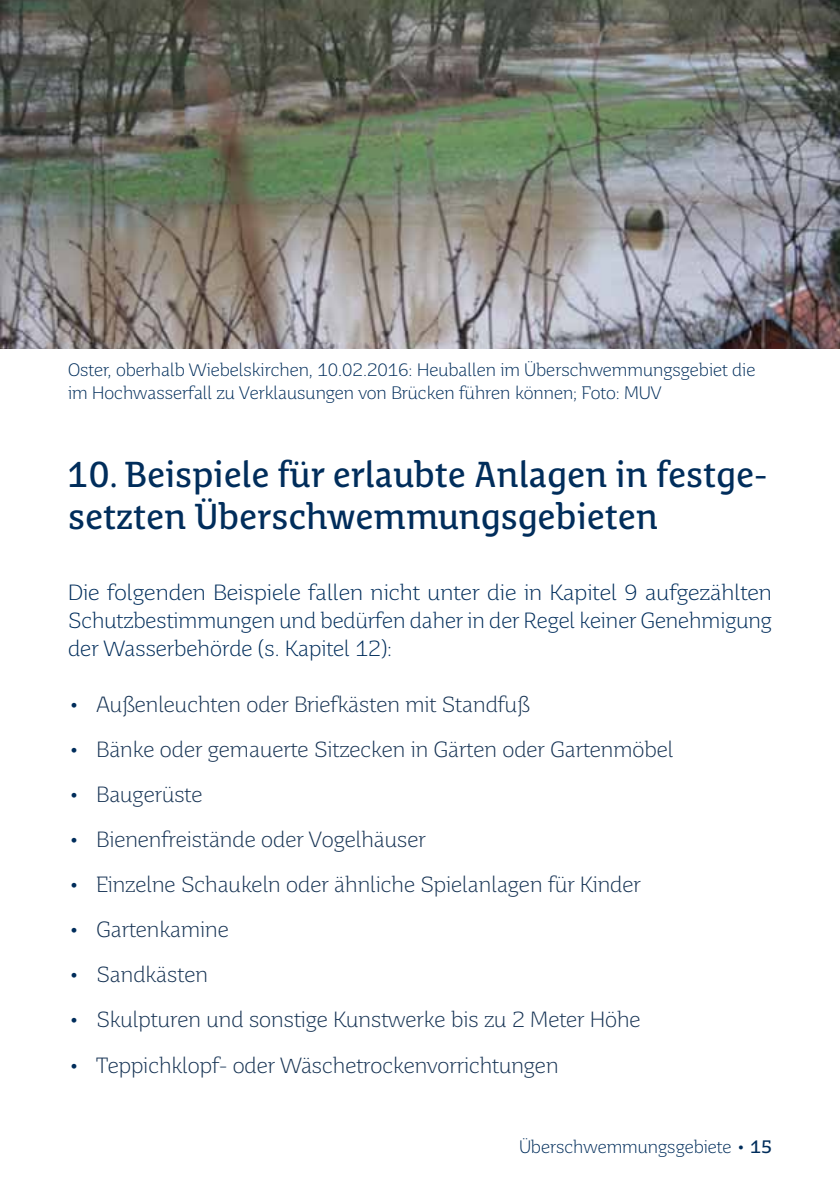
<style>
.page{position:relative;width:840px;height:1191px;background:#fff}
.page>*{position:absolute;margin:0;border:0;box-sizing:border-box;transform-origin:0 0}
.t1{font:36px/42px "Saar Pro Headline";color:#002d5b}
.t2{font:300 22px "Saar Pro";color:#153253}
.t3{font:300 22px/28px "Saar Pro";color:#002d5b;text-align:justify;scale:1.04 1}
.t4{font:300 18px/23px "Saar Pro";color:#002d5b}
.s1{font-weight:400;color:#002d5b}
.s2{font-weight:400}
</style>
<div class="page">
<img style="left:0;top:0;width:839px;height:348px">
<p class="t4" style="left:68px;top:358px;width:688px">Oster, oberhalb Wiebelskirchen, 10.02.2016: Heuballen im Überschwemmungsgebiet die im Hochwasserfall zu Verklausungen von Brücken führen können; Foto: MUV</p>
<h1 class="t1" style="left:68px;top:454px;width:700px">10. Beispiele für erlaubte Anlagen in festge&shy;setzten Überschwemmungsgebieten</h1>
<p class="t3" style="left:68px;top:578px;width:678px">Die folgenden Beispiele fallen nicht unter die in Kapitel 9 aufgezählten Schutzbestimmungen und bedürfen daher in der Regel keiner Genehmigung der Wasserbehörde (s. Kapitel 12):</p>
<p class="t2" style="left:68px;top:692px;width:463px"><span class="s1">•</span> Außenleuchten oder Briefkästen mit Standfuß</p>
<p class="t2" style="left:68px;top:737px;width:606px"><span class="s1">•</span> Bänke oder gemauerte Sitzecken in Gärten oder Gartenmöbel</p>
<p class="t2" style="left:68px;top:782px;width:136px"><span class="s1">•</span> Baugerüste</p>
<p class="t2" style="left:68px;top:827px;width:359px"><span class="s1">•</span> Bienenfreistände oder Vogelhäuser</p>
<p class="t2" style="left:68px;top:872px;width:574px"><span class="s1">•</span> Einzelne Schaukeln oder ähnliche Spielanlagen für Kinder</p>
<p class="t2" style="left:68px;top:917px;width:162px"><span class="s1">•</span> Gartenkamine</p>
<p class="t2" style="left:68px;top:962px;width:141px"><span class="s1">•</span> Sandkästen</p>
<p class="t2" style="left:68px;top:1007px;width:573px"><span class="s1">•</span> Skulpturen und sonstige Kunstwerke bis zu 2 Meter Höhe</p>
<p class="t2" style="left:68px;top:1052px;width:491px"><span class="s1">•</span> Teppichklopf- oder Wäschetrockenvorrichtungen</p>
<p class="t4" style="left:519px;top:1134px;width:254px">Überschwemmungsgebiete <span class="s2">• 15</span></p>
</div>
